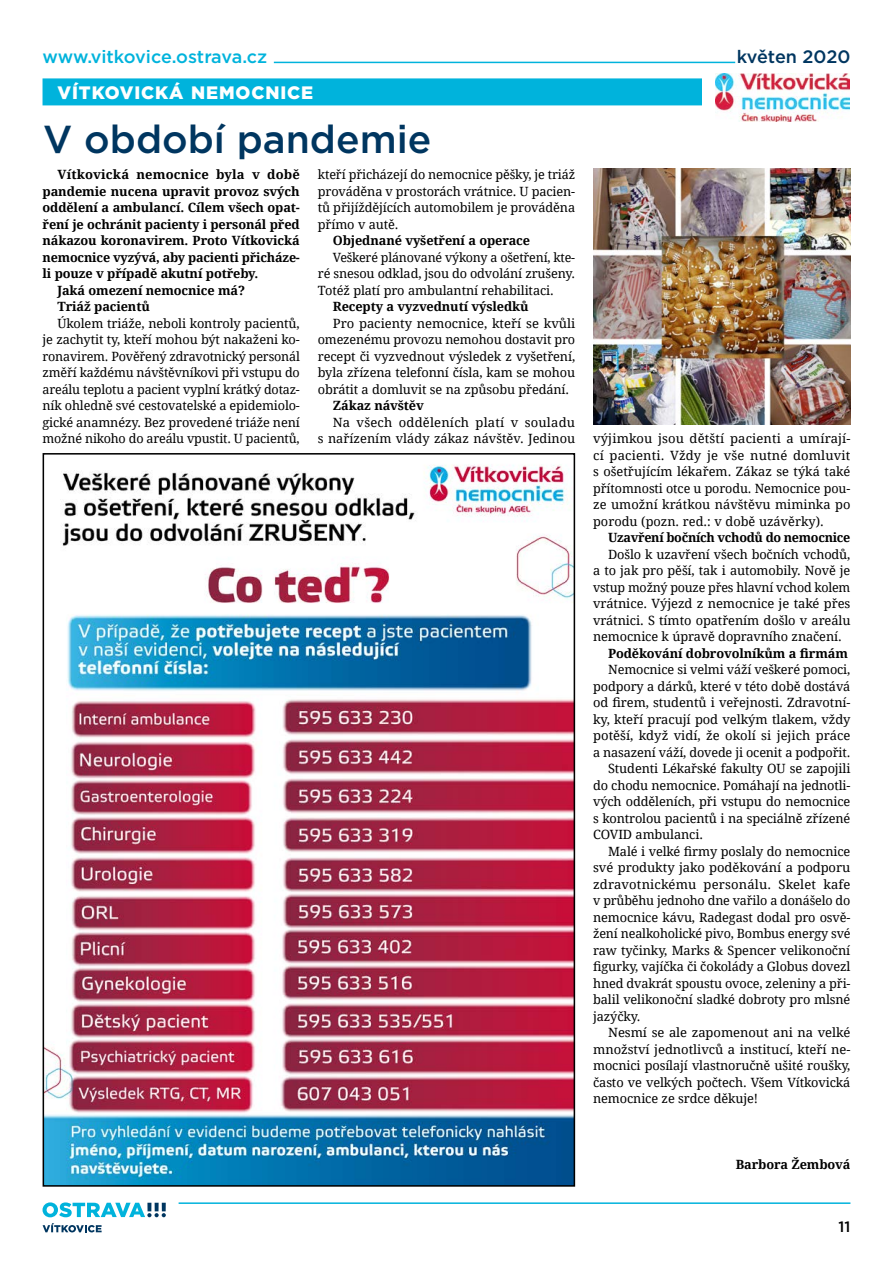
<style>
.page{position:relative;width:893px;height:1263px;background:#fff}
.page>*{position:absolute;margin:0;border:0;box-sizing:border-box;transform-origin:0 0}
.t1{font:500 39px "Gotham";color:#003660}
.t2{font:500 18px "Gotham";letter-spacing:-.01em;color:#00b3dc}
.t3{font:900 18px "Gotham";letter-spacing:.05em;color:#fff}
.t4{font:500 18px "Gotham";letter-spacing:-.005em;color:#003660}
.t5{font:500 15px "Gotham";color:#000}
.t6{font:12.75px/16.5px "Droid Serif";letter-spacing:-.01em;color:#000;text-align:justify}
.t7{font:700 12.75px "Droid Serif";letter-spacing:-.01em;color:#000}
.t8{font:12.75px "Droid Serif";letter-spacing:.01em;color:#000}
.t9{font:700 12.75px "Droid Serif";letter-spacing:.01em;color:#000}
</style>
<div class="page">
<svg style="left:43px;top:1202px;width:123px;height:15px"></svg>
<svg style="left:43px;top:1223px;width:59px;height:9px"></svg>
<hr style="left:179px;top:1202px;width:671px;height:2px;background:#00b3dc">
<hr style="left:274px;top:62px;width:461px;height:1px;background:#00b3dc">
<div style="left:43px;top:78px;width:659px;height:27px;background:#00b3dc"></div>
<img style="left:716px;top:73px;width:133px;height:49px">
<img style="left:593px;top:168px;width:257px;height:256px">
<img style="left:46px;top:465px;width:526px;height:719px">
<h2 class="t2" style="left:43px;top:45px;width:226px">www.vitkovice.ostrava.cz</h2>
<h2 class="t3" style="left:58px;top:83px;width:257px">VÍTKOVICKÁ NEMOCNICE</h2>
<h1 class="t1" style="left:43px;top:113px;width:390px">V období pandemie</h1>
<p class="t9" style="left:58px;top:166px;width:244px">Vítkovická nemocnice byla v době</p>
<p class="t7" style="left:43px;top:182px;width:259px">pandemie nucena upravit provoz svých</p>
<p class="t7" style="left:43px;top:199px;width:259px">oddělení a ambulancí. Cílem všech opat-</p>
<p class="t7" style="left:43px;top:215px;width:259px">ření je ochránit pacienty i personál před</p>
<p class="t7" style="left:43px;top:232px;width:259px">nákazou koronavirem. Proto Vítkovická</p>
<p class="t7" style="left:43px;top:248px;width:259px">nemocnice vyzývá, aby pacienti přicháze-</p>
<p class="t7" style="left:43px;top:265px;width:217px">li pouze v případě akutní potřeby.</p>
<p class="t7" style="left:58px;top:281px;width:189px">Jaká omezení nemocnice má?</p>
<p class="t7" style="left:58px;top:298px;width:94px">Triáž pacientů</p>
<p class="t6" style="left:43px;top:315px;width:259px;text-indent:15px">Úkolem triáže, neboli kontroly pacientů, je zachytit ty, kteří mohou být nakaženi ko&shy;ronavirem. Pověřený zdravotnický personál změří každému návštěvníkovi při vstupu do areálu teplotu a pacient vyplní krátký dotaz&shy;ník ohledně své cestovatelské a epidemiolo&shy;gické anamnézy. Bez provedené triáže není možné nikoho do areálu vpustit. U pacientů,</p>
<p class="t6" style="left:318px;top:166px;width:259px">kteří přicházejí do nemocnice pěšky, je triáž prováděna v prostorách vrátnice. U pacien&shy;tů přijíždějících automobilem je prováděna přímo v autě.</p>
<p class="t7" style="left:333px;top:232px;width:199px">Objednané vyšetření a operace</p>
<p class="t6" style="left:318px;top:249px;width:259px;text-indent:15px">Veškeré plánované výkony a ošetření, kte&shy;ré snesou odklad, jsou do odvolání zrušeny.<br>Totéž platí pro ambulantní rehabilitaci.</p>
<p class="t7" style="left:333px;top:298px;width:197px">Recepty a vyzvednutí výsledků</p>
<p class="t6" style="left:318px;top:315px;width:259px;text-indent:15px">Pro pacienty nemocnice, kteří se kvůli omezenému provozu nemohou dostavit pro recept či vyzvednout výsledek z vyšetření, byla zřízena telefonní čísla, kam se mohou obrátit a domluvit se na způsobu předání.</p>
<p class="t7" style="left:333px;top:397px;width:92px">Zákaz návštěv</p>
<p class="t6" style="left:318px;top:414px;width:259px;text-align:right">Na všech odděleních platí v souladu<br>s nařízením vlády zákaz návštěv. Jedinou</p>
<h2 class="t4" style="left:737px;top:45px;width:115px">květen 2020</h2>
<p class="t6" style="left:593px;top:430px;width:259px">výjimkou jsou dětští pacienti a umírají&shy;cí pacienti. Vždy je vše nutné domluvit s ošetřujícím lékařem. Zákaz se týká také přítomnosti otce u porodu. Nemocnice pou&shy;ze umožní krátkou návštěvu miminka po porodu (pozn. red.: v době uzávěrky).</p>
<p class="t7" style="left:608px;top:529px;width:244px">Uzavření bočních vchodů do nemocnice</p>
<p class="t6" style="left:593px;top:546px;width:259px;text-indent:15px">Došlo k uzavření všech bočních vchodů, a to jak pro pěší, tak i automobily. Nově je vstup možný pouze přes hlavní vchod kolem vrátnice. Výjezd z nemocnice je také přes vrátnici. S tímto opatřením došlo v areálu nemocnice k úpravě dopravního značení.</p>
<p class="t7" style="left:608px;top:644px;width:241px">Poděkování dobrovolníkům a firmám</p>
<p class="t6" style="left:608px;top:661px;width:244px">Nemocnice si velmi váží veškeré pomoci,</p>
<p class="t6" style="left:593px;top:678px;width:259px">podpory a dárků, které v této době dostává</p>
<p class="t6" style="left:593px;top:694px;width:259px">od firem, studentů i veřejnosti. Zdravotní-</p>
<p class="t6" style="left:593px;top:711px;width:259px">ky, kteří pracují pod velkým tlakem, vždy</p>
<p class="t6" style="left:593px;top:727px;width:259px">potěší, když vidí, že okolí si jejich práce</p>
<p class="t6" style="left:593px;top:744px;width:259px">a nasazení váží, dovede ji ocenit a podpořit.</p>
<p class="t6" style="left:608px;top:760px;width:244px">Studenti Lékařské fakulty OU se zapojili</p>
<p class="t6" style="left:593px;top:777px;width:259px">do chodu nemocnice. Pomáhají na jednotli-</p>
<p class="t6" style="left:593px;top:793px;width:259px">vých odděleních, při vstupu do nemocnice</p>
<p class="t6" style="left:593px;top:810px;width:259px">s kontrolou pacientů i na speciálně zřízené</p>
<p class="t6" style="left:593px;top:826px;width:111px">COVID ambulanci.</p>
<p class="t6" style="left:608px;top:843px;width:244px">Malé i velké firmy poslaly do nemocnice</p>
<p class="t6" style="left:593px;top:859px;width:259px">své produkty jako poděkování a podporu</p>
<p class="t8" style="left:593px;top:875px;width:259px">zdravotnickému personálu. Skelet kafe</p>
<p class="t6" style="left:593px;top:892px;width:259px">v průběhu jednoho dne vařilo a donášelo do</p>
<p class="t6" style="left:593px;top:909px;width:259px">nemocnice kávu, Radegast dodal pro osvě-</p>
<p class="t6" style="left:593px;top:925px;width:259px">žení nealkoholické pivo, Bombus energy své</p>
<p class="t6" style="left:593px;top:942px;width:259px">raw tyčinky, Marks &amp; Spencer velikonoční</p>
<p class="t6" style="left:593px;top:958px;width:259px">figurky, vajíčka či čokolády a Globus dovezl</p>
<p class="t6" style="left:593px;top:975px;width:259px">hned dvakrát spoustu ovoce, zeleniny a při-</p>
<p class="t6" style="left:593px;top:991px;width:259px">balil velikonoční sladké dobroty pro mlsné</p>
<p class="t6" style="left:593px;top:1008px;width:49px">jazýčky.</p>
<p class="t6" style="left:608px;top:1024px;width:244px">Nesmí se ale zapomenout ani na velké</p>
<p class="t6" style="left:593px;top:1041px;width:259px">množství jednotlivců a institucí, kteří ne-</p>
<p class="t6" style="left:593px;top:1057px;width:259px">mocnici posílají vlastnoručně ušité roušky,</p>
<p class="t6" style="left:593px;top:1074px;width:259px">často ve velkých počtech. Všem Vítkovická</p>
<p class="t6" style="left:593px;top:1090px;width:166px">nemocnice ze srdce děkuje!</p>
<p class="t7" style="left:736px;top:1156px;width:116px">Barbora Žembová</p>
<p class="t5" style="left:839px;top:1217px;width:13px">11</p>
</div>
